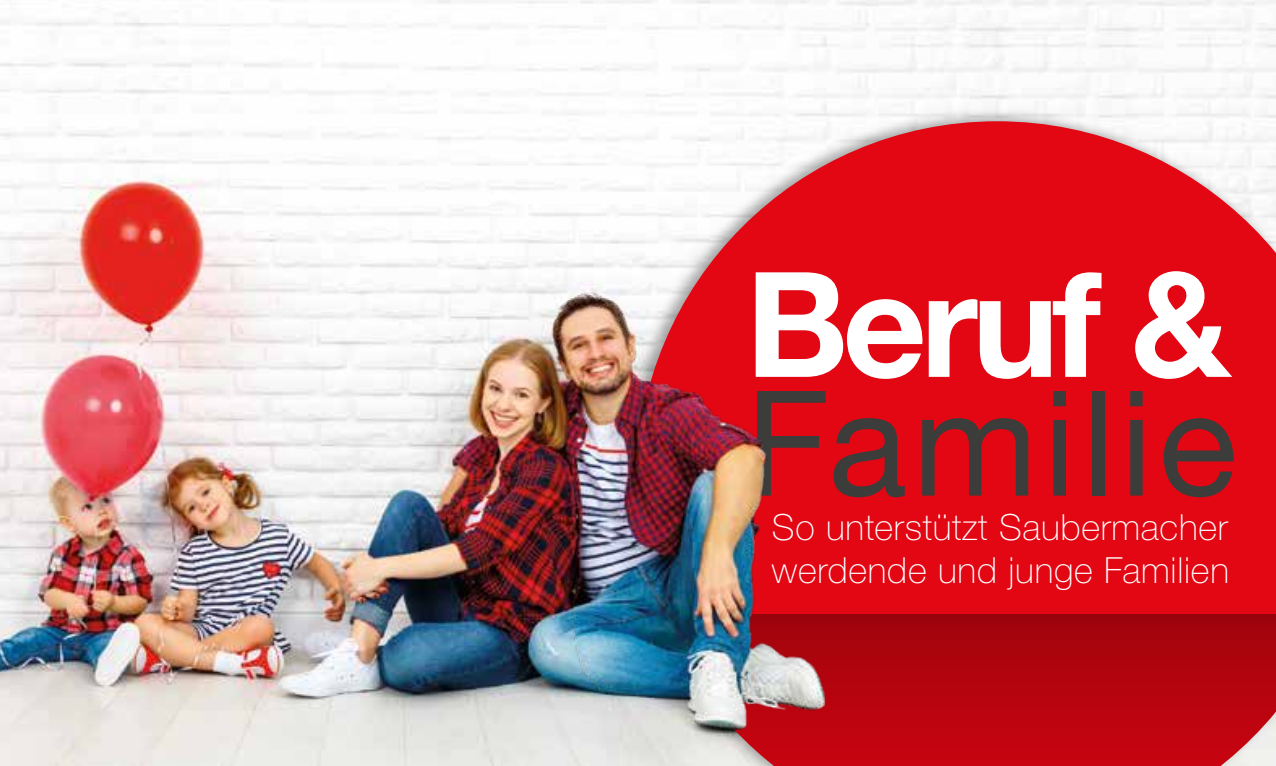
<style>
.page{position:relative;width:1276px;height:766px;background:#fff}
.page>*{position:absolute;margin:0;border:0;box-sizing:border-box;transform-origin:0 0}
.t1{font:146.25px "Helvetica Neue LTW1 G";letter-spacing:.04em;color:#3c3c3b}
.t2{font:700 146.25px "Helvetica Neue LTW1 G";letter-spacing:-.04em;color:#fff}
.t3{font:100 36px/43.2px "Helvetica Neue LTW1 G";letter-spacing:.02em;color:#fff}
</style>
<div class="page">
<img style="left:0;top:0;width:1276px;height:765px">
<div style="left:850px;top:121px;width:426px;height:493px;background:#e30613"></div>
<svg style="left:850px;top:614px;width:426px;height:151px;background:#b40812"></svg>
<img style="left:451px;top:0;width:399px;height:765px">
<h1 class="t2" style="left:745px;top:234px;width:486px">Beruf &amp;</h1>
<h1 class="t1" style="left:745px;top:353px;width:493px">Familie</h1>
<p class="t3" style="left:772px;top:505px;width:458px">So unterstützt Saubermacher werdende und junge Familien</p>
</div>
